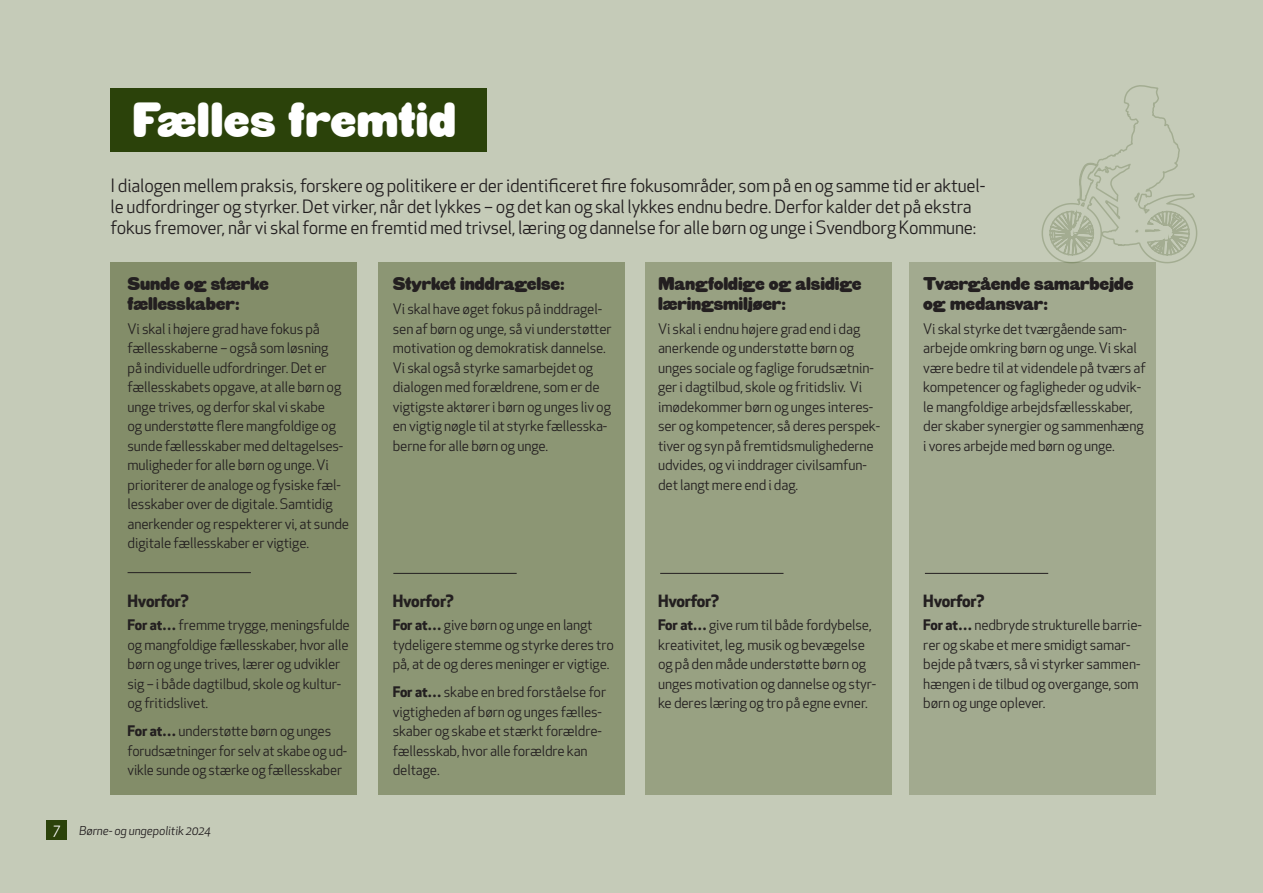
<style>
.page{position:relative;width:1263px;height:893px;background:#c5cbb8}
.page>*{position:absolute;margin:0;border:0;box-sizing:border-box;transform-origin:0 0}
.t1{font:48px "HWT Gothic Round";letter-spacing:.01em;color:#fff}
.t2{font:18px/21px "Apex New";letter-spacing:-.01em;color:#231f20}
.t3{font:18px/19.5px "HWT Gothic Round";letter-spacing:-.01em;color:#231f20}
.t4{font:700 16.5px "Apex New";letter-spacing:-.01em;color:#231f20}
.t5{font:italic 15px "Apex New";color:#fff}
.t6{font:14.25px/19.5px "Apex New";letter-spacing:-.01em;color:#231f20}
.t7{font:italic 12px "Apex New";letter-spacing:-.01em;color:#231f20}
.s1{font-weight:700}
</style>
<div class="page">
<div style="left:47px;top:821px;width:20px;height:19px;background:#2b420a"></div>
<div style="left:111px;top:263px;width:246px;height:532px;background:#838d69"></div>
<div style="left:378px;top:263px;width:247px;height:532px;background:#8c9674"></div>
<div style="left:645px;top:263px;width:247px;height:532px;background:#98a182"></div>
<div style="left:909px;top:263px;width:246px;height:532px;background:#a2aa8f"></div>
<hr style="left:128px;top:572px;width:123px;height:1px;background:#231f20">
<hr style="left:393px;top:573px;width:124px;height:1px;background:#231f20">
<hr style="left:660px;top:573px;width:123px;height:1px;background:#231f20">
<hr style="left:925px;top:573px;width:123px;height:1px;background:#231f20">
<div style="left:111px;top:88px;width:376px;height:64px;background:#2b420a"></div>
<svg style="left:1041px;top:85px;width:157px;height:179px"></svg>
<p class="t1" style="left:132px;top:93px;width:326px">Fælles fremtid</p>
<p class="t2" style="left:111px;top:175px;width:876px">I dialogen mellem praksis, forskere og politikere er der identificeret fire fokusområder, som på en og samme tid er aktuel&shy;le udfordringer og styrker. Det virker, når det lykkes – og det kan og skal lykkes endnu bedre. Derfor kalder det på ekstra fokus fremover, når vi skal forme en fremtid med trivsel, læring og dannelse for alle børn og unge i Svendborg Kommune:</p>
<p class="t3" style="left:128px;top:275px;width:143px">Sunde og stærke fællesskaber:</p>
<p class="t6" style="left:128px;top:319px;width:223px">Vi skal i højere grad have fokus på fællesskaberne – også som løsning<br>på individuelle udfordringer. Det er fællesskabets opgave, at alle børn og unge trives, og derfor skal vi skabe<br>og understøtte flere mangfoldige og sunde fællesskaber med deltagelses&shy;muligheder for alle børn og unge. Vi prioriterer de analoge og fysiske fæl&shy;lesskaber over de digitale. Samtidig anerkender og respekterer vi, at sunde digitale fællesskaber er vigtige.</p>
<p class="t4" style="left:128px;top:589px;width:63px">Hvorfor?</p>
<p class="t6" style="left:128px;top:615px;width:224px"><span class="s1">For at…</span> fremme trygge, meningsfulde og mangfoldige fællesskaber, hvor alle børn og unge trives, lærer og udvikler sig – i både dagtilbud, skole og kultur&shy;og fritidslivet.</p>
<p class="t6" style="left:128px;top:721px;width:221px"><span class="s1">For at…</span> understøtte børn og unges forudsætninger for selv at skabe og ud&shy;vikle sunde og stærke og fællesskaber</p>
<p class="t5" style="left:53px;top:820px;width:8px">7</p>
<p class="t7" style="left:79px;top:823px;width:133px">Børne- og ungepolitik 2024</p>
<p class="t3" style="left:393px;top:275px;width:173px">Styrket inddragelse:</p>
<p class="t6" style="left:393px;top:299px;width:220px">Vi skal have øget fokus på inddragel&shy;sen af børn og unge, så vi understøtter motivation og demokratisk dannelse.<br>Vi skal også styrke samarbejdet og dialogen med forældrene, som er de vigtigste aktører i børn og unges liv og en vigtig nøgle til at styrke fællesska&shy;berne for alle børn og unge.</p>
<p class="t4" style="left:393px;top:589px;width:63px">Hvorfor?</p>
<p class="t6" style="left:393px;top:615px;width:223px"><span class="s1">For at…</span> give børn og unge en langt tydeligere stemme og styrke deres tro på, at de og deres meninger er vigtige.</p>
<p class="t6" style="left:393px;top:682px;width:215px"><span class="s1">For at…</span> skabe en bred forståelse for vigtigheden af børn og unges fælles&shy;skaber og skabe et stærkt forældre&shy;fællesskab, hvor alle forældre kan deltage.</p>
<p class="t3" style="left:658px;top:275px;width:205px">Mangfoldige og alsidige læringsmiljøer:</p>
<p class="t6" style="left:658px;top:319px;width:224px">Vi skal i endnu højere grad end i dag anerkende og understøtte børn og unges sociale og faglige forudsætnin&shy;ger i dagtilbud, skole og fritidsliv. Vi imødekommer børn og unges interes&shy;ser og kompetencer, så deres perspek&shy;tiver og syn på fremtidsmulighederne udvides, og vi inddrager civilsamfun&shy;det langt mere end i dag.</p>
<p class="t4" style="left:658px;top:589px;width:63px">Hvorfor?</p>
<p class="t6" style="left:658px;top:615px;width:220px"><span class="s1">For at…</span> give rum til både fordybelse, kreativitet, leg, musik og bevægelse og på den måde understøtte børn og unges motivation og dannelse og styr&shy;ke deres læring og tro på egne evner.</p>
<p class="t3" style="left:923px;top:275px;width:212px">Tværgående samarbejde og medansvar:</p>
<p class="t6" style="left:923px;top:319px;width:224px">Vi skal styrke det tværgående sam&shy;arbejde omkring børn og unge. Vi skal være bedre til at videndele på tværs af kompetencer og fagligheder og udvik&shy;le mangfoldige arbejdsfællesskaber, der skaber synergier og sammenhæng i vores arbejde med børn og unge.</p>
<p class="t4" style="left:923px;top:589px;width:63px">Hvorfor?</p>
<p class="t6" style="left:923px;top:615px;width:220px"><span class="s1">For at…</span> nedbryde strukturelle barrie&shy;rer og skabe et mere smidigt samar&shy;bejde på tværs, så vi styrker sammen&shy;hængen i de tilbud og overgange, som børn og unge oplever.</p>
</div>
